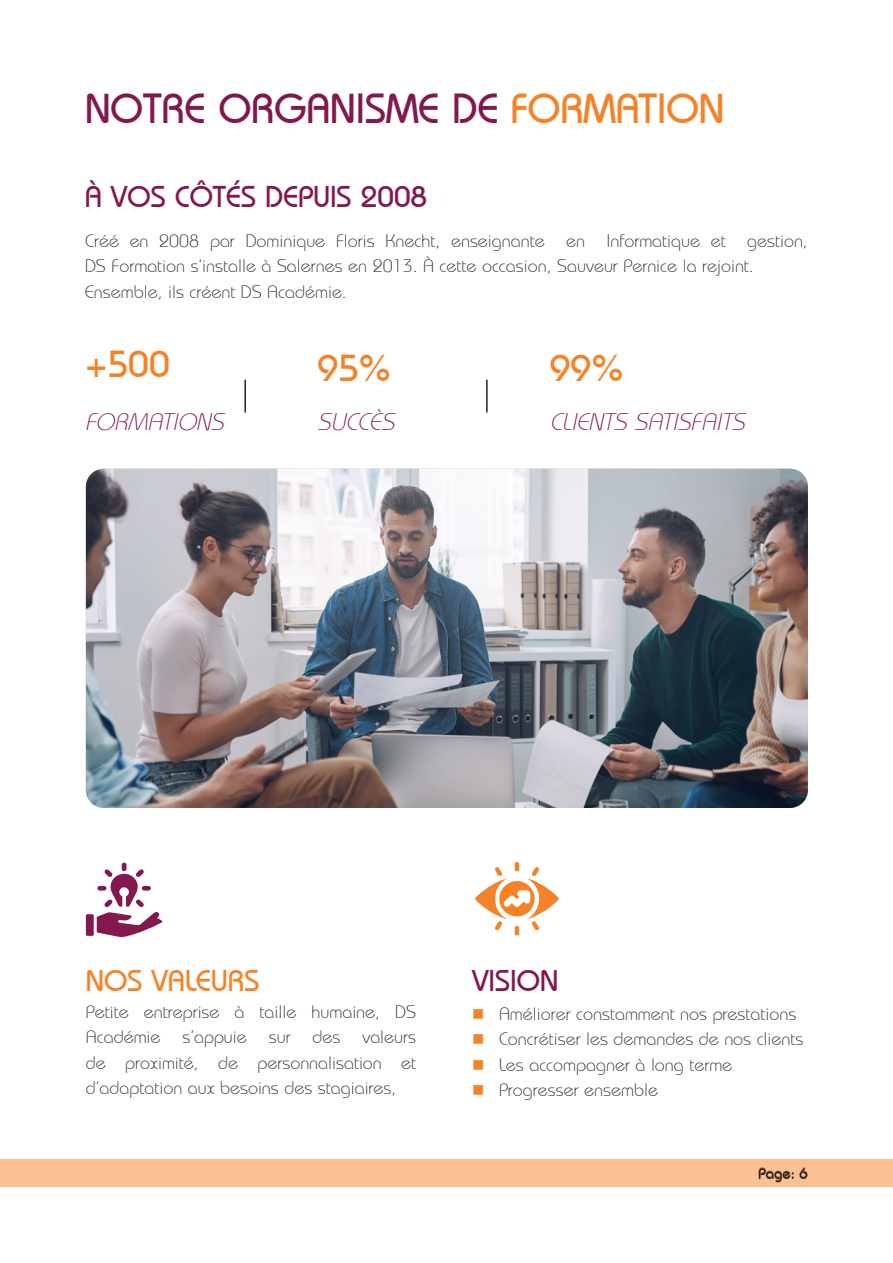
<style>
.page{position:relative;width:893px;height:1263px;background:#fff}
.page>*{position:absolute;margin:0;border:0;box-sizing:border-box;transform-origin:0 0}
.Paragraph_Style_17{font:500 42px "Bordeaux";color:#82184e}
.Paragraph_Style_32{font:500 37.5px "Bordeaux";color:#f58227}
.Paragraph_Style_12{font:500 30px "Bordeaux";color:#82184e}
.Paragraph_Style_12-2{font:500 30px "Bordeaux";color:#f58227}
.Paragraph_Style_30{font:italic 300 24px "Bordeaux";color:#82184e}
.Paragraph_Style_10{font:300 18px/25.5px "Bordeaux";color:#231f20}
.t1{font:500 15px "Bordeaux";color:#231f20}
.s1{color:#f58227}
</style>
<div class="page">
<div style="left:0;top:1159px;width:893px;height:28px;background:#fac092"></div>
<img style="left:86px;top:469px;width:722px;height:339px">
<svg style="left:475px;top:862px;width:84px;height:74px"></svg>
<svg style="left:86px;top:862px;width:77px;height:75px"></svg>
<hr style="left:244px;top:380px;width:2px;height:32px;background:#231f20">
<hr style="left:486px;top:380px;width:2px;height:32px;background:#231f20">
<p class="Paragraph_Style_17" style="left:85px;top:85px;width:641px">NOTRE ORGANISME DE <span class="s1">FORMATION</span></p>
<p class="Paragraph_Style_12" style="left:85px;top:180px;width:344px">À VOS CÔTÉS DEPUIS 2008</p>
<p class="Paragraph_Style_10" style="left:85px;top:228px;width:724px">Créé en 2008 par Dominique Floris Knecht, enseignante en Informatique et gestion,<br>DS Formation s’installe à Salernes en 2013. À cette occasion, Sauveur Pernice la rejoint.</p>
<p class="Paragraph_Style_10" style="left:85px;top:279px;width:263px">Ensemble, ils créent DS Académie.</p>
<p class="Paragraph_Style_32" style="left:85px;top:343px;width:86px">+500</p>
<p class="Paragraph_Style_30" style="left:85px;top:408px;width:140px">FORMATIONS</p>
<p class="Paragraph_Style_32" style="left:317px;top:348px;width:76px">95%</p>
<p class="Paragraph_Style_30" style="left:317px;top:408px;width:79px">SUCCÈS</p>
<p class="Paragraph_Style_32" style="left:550px;top:348px;width:76px">99%</p>
<p class="Paragraph_Style_30" style="left:550px;top:408px;width:197px">CLIENTS SATISFAITS</p>
<p class="Paragraph_Style_12-2" style="left:86px;top:964px;width:175px">NOS VALEURS</p>
<p class="Paragraph_Style_10" style="left:86px;top:999px;width:332px;text-align:justify">Petite entreprise à taille humaine, DS Académie s’appuie sur des valeurs de proximité, de personnalisation et d’adaptation aux besoins des stagiaires,</p>
<p class="Paragraph_Style_12" style="left:472px;top:964px;width:88px">VISION</p>
<p class="Paragraph_Style_10" style="left:499px;top:1001px;width:299px">Améliorer constamment nos prestations</p>
<p class="Paragraph_Style_10" style="left:499px;top:1027px;width:306px">Concrétiser les demandes de nos clients</p>
<p class="Paragraph_Style_10" style="left:499px;top:1052px;width:235px">Les accompagner à long terme</p>
<p class="Paragraph_Style_10" style="left:499px;top:1078px;width:160px">Progresser ensemble</p>
<p class="t1" style="left:758px;top:1165px;width:51px">Page: 6</p>
</div>
